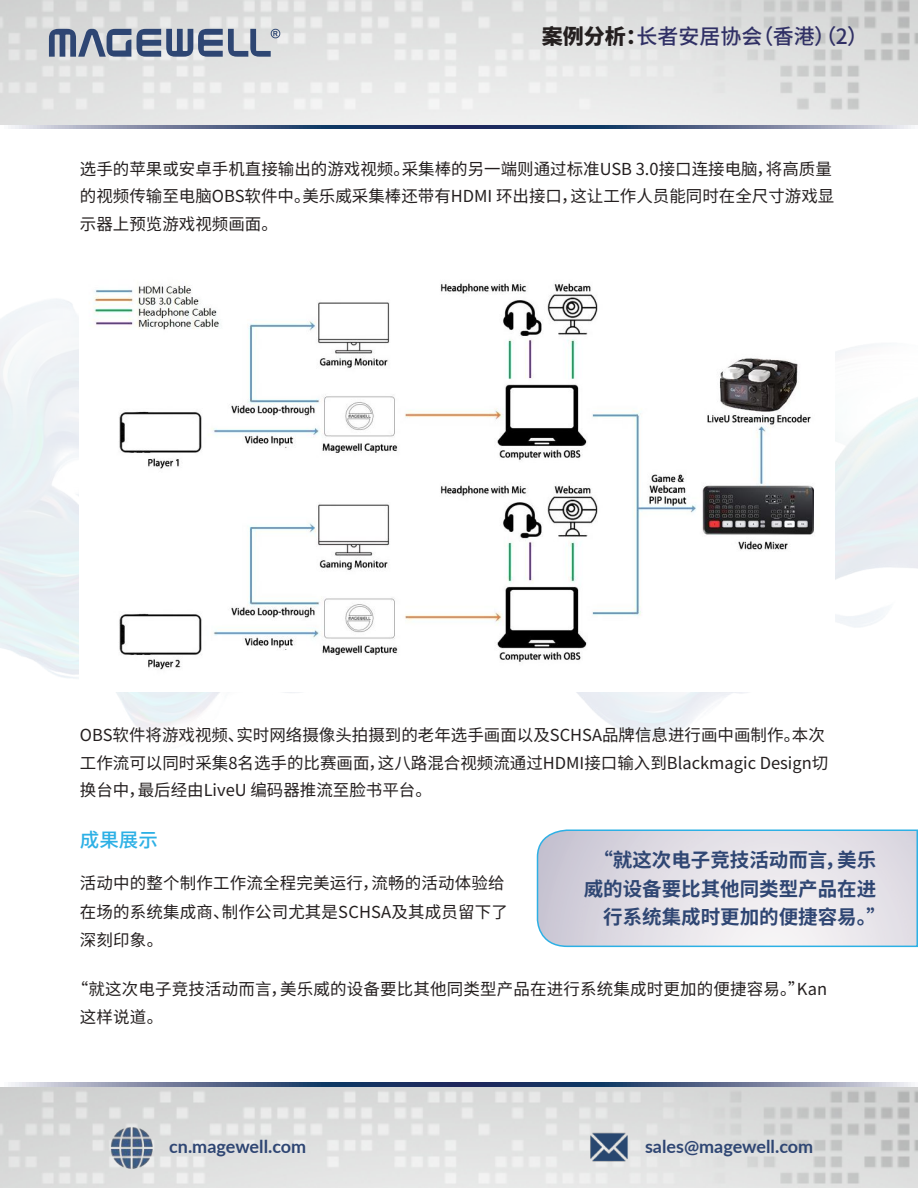
<style>
.page{position:relative;width:918px;height:1188px;background:#fff}
.page>*{position:absolute;margin:0;border:0;box-sizing:border-box;transform-origin:0 0}
.t1{font:500 21px "Source Han Sans CN";color:#303065}
.t2{font:700 19.5px "Source Han Sans CN";color:#2f4673}
.t3{font:500 19.5px "Source Han Sans CN";color:#2db0e5}
.t4{font:700 18px "Lato";color:#2f4673}
.t5{font:16.5px/27.3px "Source Han Sans CN";color:#241f1f}
.s1{font-weight:800;color:#241f1f}
</style>
<div class="page">
<img style="left:0;top:299px;width:918px;height:784px">
<img style="left:0;top:1086px;width:918px;height:102px">
<svg style="left:11px;top:1083px;width:900px;height:3px;background:#5a6a8d"></svg>
<img style="left:0;top:0;width:918px;height:125px">
<svg style="left:11px;top:125px;width:900px;height:4px;background:#5a6a8d"></svg>
<img style="left:586px;top:1125px;width:46px;height:45px">
<img style="left:108px;top:1124px;width:46px;height:46px">
<svg style="left:49px;top:29px;width:82px;height:28px;background:#7c8aa2"></svg>
<svg style="left:137px;top:29px;width:143px;height:28px;background:#8a96ab"></svg>
<svg style="left:536px;top:829px;width:382px;height:119px;background:#dcdde6"></svg>
<img style="left:80px;top:282px;width:754px;height:410px">
<p class="t1" style="left:542px;top:24px;width:328px"><span class="s1">案例分析：</span>长者安居协会（香港）（2）</p>
<p class="t5" style="left:80px;top:156px;width:756px">选手的苹果或安卓手机直接输出的游戏视频。采集棒的另一端则通过标准USB 3.0接口连接电脑，将高质量的视频传输至电脑OBS软件中。美乐威采集棒还带有HDMI 环出接口，这让工作人员能同时在全尺寸游戏显示器上预览游戏视频画面。</p>
<p class="t5" style="left:80px;top:722px;width:750px">OBS软件将游戏视频、实时网络摄像头拍摄到的老年选手画面以及SCHSA品牌信息进行画中画制作。本次工作流可以同时采集8名选手的比赛画面，这八路混合视频流通过HDMI接口输入到Blackmagic Design切换台中，最后经由LiveU 编码器推流至脸书平台。</p>
<p class="t3" style="left:80px;top:829px;width:79px">成果展示</p>
<p class="t5" style="left:80px;top:869px;width:429px;line-height:28.5px">活动中的整个制作工作流全程完美运行，流畅的活动体验给在场的系统集成商、制作公司尤其是SCHSA及其成员留下了深刻印象。</p>
<p class="t5" style="left:80px;top:975px;width:749px;line-height:28.5px;text-indent:-8px">“就这次电子竞技活动而言，美乐威的设备要比其他同类型产品在进行系统集成时更加的便捷容易。”Kan这样说道。</p>
<p class="t2" style="left:594px;top:849px;width:284px">“就这次电子竞技活动而言，美乐</p>
<p class="t2" style="left:584px;top:878px;width:294px">威的设备要比其他同类型产品在进</p>
<p class="t2" style="left:603px;top:906px;width:284px">行系统集成时更加的便捷容易。”</p>
<p class="t4" style="left:169px;top:1134px;width:139px">cn.magewell.com</p>
<p class="t4" style="left:645px;top:1133px;width:170px">sales@magewell.com</p>
</div>
